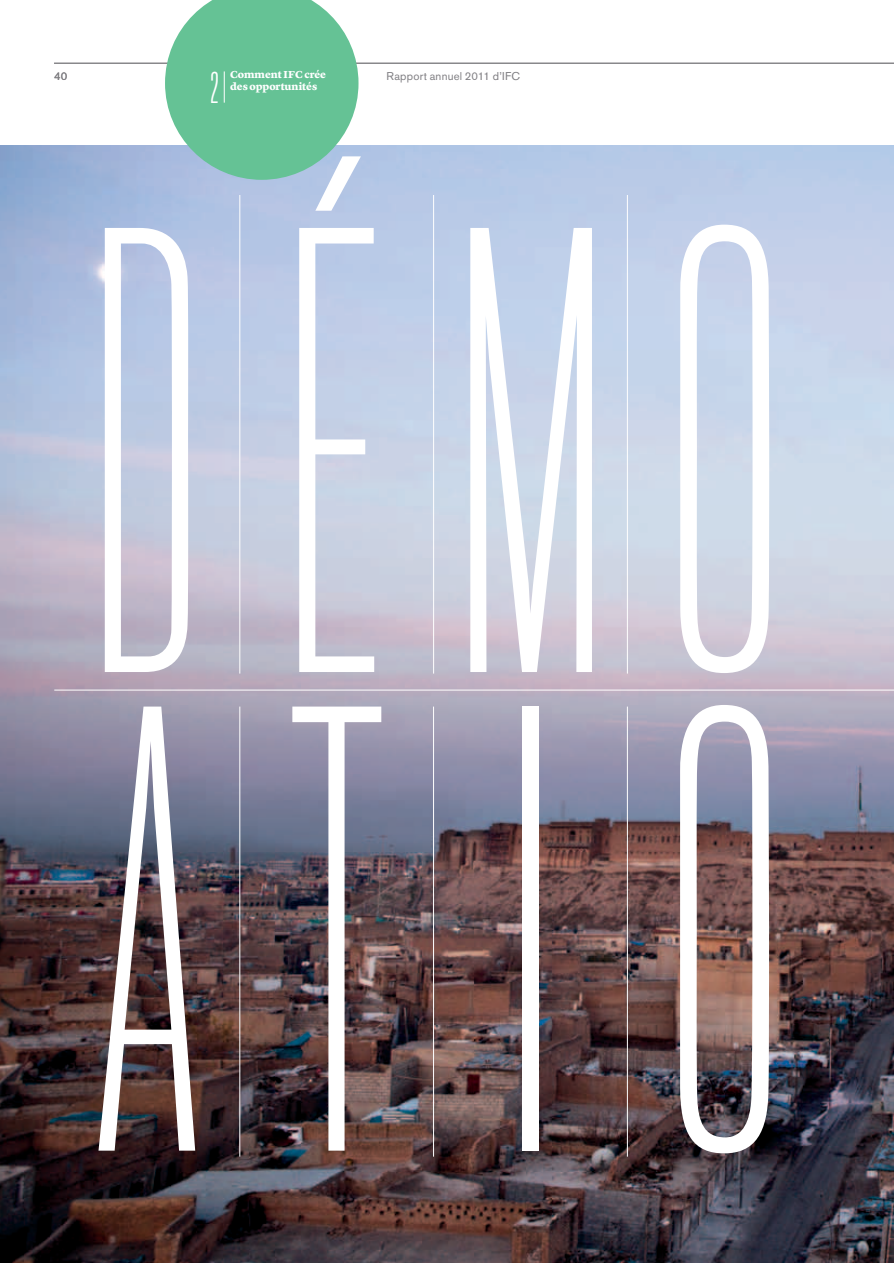
<style>
.page{position:relative;width:894px;height:1263px;background:#fff}
.page>*{position:absolute;margin:0;border:0;box-sizing:border-box;transform-origin:0 0}
.t1{font:100 555px/478.5px "Titling Gothic FB Skyline";letter-spacing:.16em;color:#fff}
.t2{font:300 39px "Titling Gothic FB Skyline";color:#fff}
.t3{font:11.25px "Akzidenz Grotesk BE";letter-spacing:.02em;color:#807f83}
.t4{font:900 10.5px/12px "Lyon Text";color:#fff}
</style>
<div class="page">
<hr style="left:54px;top:63px;width:839px;height:1px;background:#807f83">
<hr style="left:54px;top:145px;width:839px;height:2px;background:#807f83">
<img style="left:0;top:146px;width:893px;height:1117px">
<hr style="left:54px;top:690px;width:839px;height:1px;background:#fff">
<hr style="left:239px;top:195px;width:1px;height:479px;background:#fff">
<hr style="left:433px;top:195px;width:1px;height:479px;background:#fff">
<hr style="left:626px;top:195px;width:1px;height:479px;background:#fff">
<hr style="left:239px;top:706px;width:1px;height:450px;background:#fff">
<hr style="left:433px;top:706px;width:1px;height:450px;background:#fff">
<hr style="left:626px;top:706px;width:1px;height:450px;background:#fff">
<svg style="left:165px;top:0;width:193px;height:180px;background:#79c7a5"></svg>
<hr style="left:224px;top:71px;width:1px;height:32px;background:#fff">
<h2 class="t2" style="left:211px;top:65px;width:9px">2</h2>
<p class="t4" style="left:230px;top:68px;width:97px">Comment ifc crée des opportunités</p>
<p class="t3" style="left:54px;top:69px;width:15px">40</p>
<p class="t3" style="left:386px;top:69px;width:135px">Rapport annuel 2011 d’IFC</p>
<h1 class="t1" style="left:88px;top:233px;width:695px">DÉMO<br>ATIO</h1>
</div>
